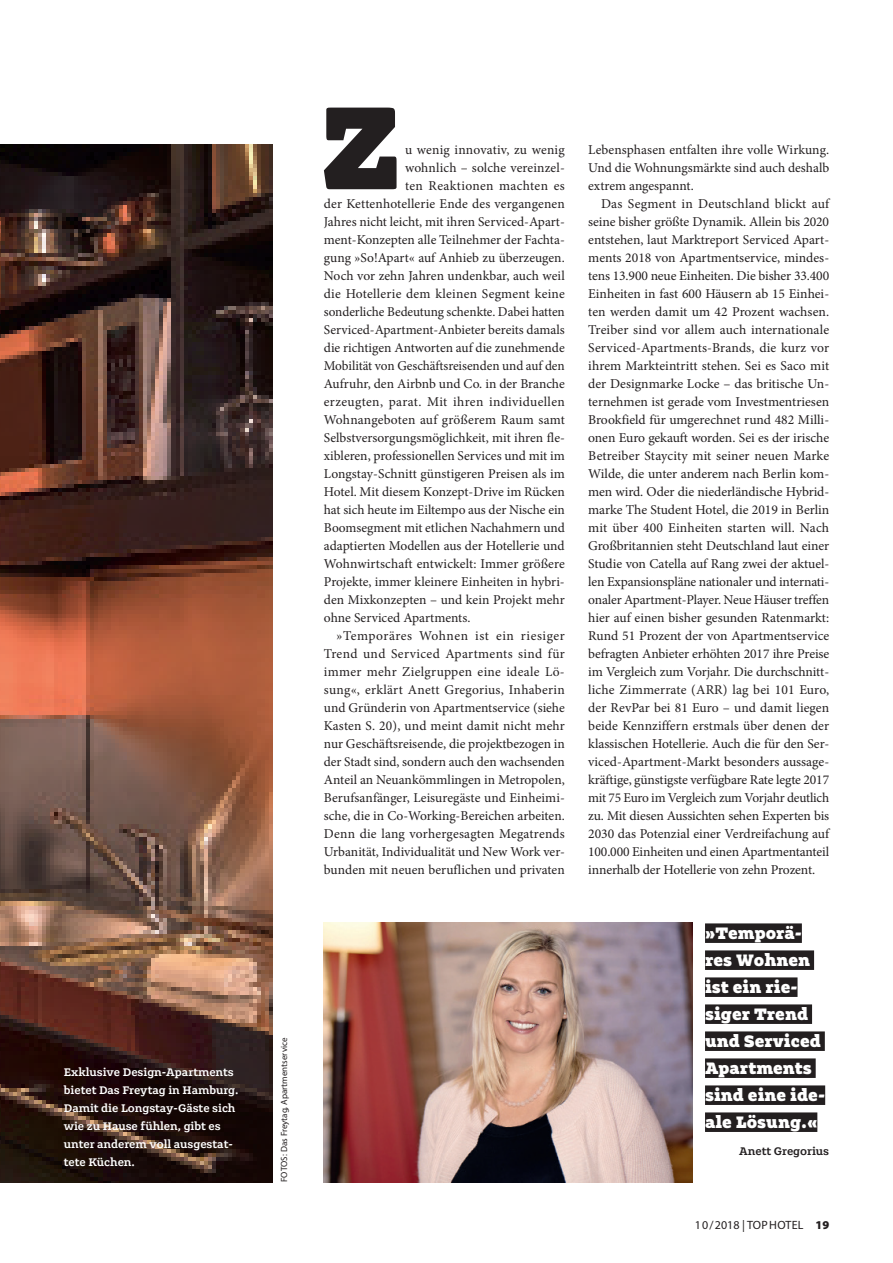
<style>
.page{position:relative;width:893px;height:1263px;background:#fff}
.page>*{position:absolute;margin:0;border:0;box-sizing:border-box;transform-origin:0 0}
.t1{font:700 18px/27px "Grueber";color:#fff}
.t2{font:13.5px/18px "Minion Pro";color:#231f20;text-align:justify}
.t3{font:13.5px "Minion Pro";letter-spacing:.025em;color:#231f20}
.t4{font:13.5px "Minion Pro";letter-spacing:.02em;color:#231f20}
.t5{font:13.5px "Minion Pro";letter-spacing:.04em;color:#231f20}
.t6{font:12px/18px "Grueber";color:#fff}
.t7{font:12px "Myriad Pro";letter-spacing:.02em;color:#231f20}
.t8{font:12px "Grueber";color:#231f20}
.t9{font:9px "Myriad Pro";color:#231f20}
.s1{font-weight:900}
</style>
<div class="page">
<img style="left:0;top:145px;width:272px;height:1037px">
<img style="left:324px;top:922px;width:368px;height:260px">
<div style="left:705px;top:923px;width:97px;height:20px;background:#231f20"></div>
<div style="left:705px;top:950px;width:109px;height:20px;background:#231f20"></div>
<div style="left:705px;top:977px;width:92px;height:20px;background:#231f20"></div>
<div style="left:705px;top:1004px;width:107px;height:20px;background:#231f20"></div>
<div style="left:705px;top:1031px;width:120px;height:20px;background:#231f20"></div>
<div style="left:705px;top:1058px;width:111px;height:20px;background:#231f20"></div>
<div style="left:705px;top:1085px;width:120px;height:20px;background:#231f20"></div>
<div style="left:705px;top:1112px;width:112px;height:20px;background:#231f20"></div>
<svg style="left:324px;top:108px;width:73px;height:81px"></svg>
<p class="t6" style="left:64px;top:1064px;width:176px">Exklusive Design-Apartments bietet Das Freytag in Hamburg.<br>Damit die Longstay-Gäste sich wie zu Hause fühlen, gibt es unter anderem voll ausgestat&shy;tete Küchen.</p>
<p class="t9" style="left:278px;top:1182px;width:146px;rotate:-90deg">FOTOS: Das Freytag, Apartmentservice</p>
<p class="t2" style="left:405px;top:141px;width:161px">u wenig innovativ, zu wenig</p>
<p class="t2" style="left:405px;top:159px;width:161px">wohnlich – solche vereinzel-</p>
<p class="t3" style="left:405px;top:177px;width:161px">ten Reaktionen machten es</p>
<p class="t2" style="left:324px;top:195px;width:242px">der Kettenhotellerie Ende des vergangenen</p>
<p class="t2" style="left:324px;top:213px;width:242px">Jahres nicht leicht, mit ihren Serviced-Apart-</p>
<p class="t2" style="left:324px;top:231px;width:242px">ment-Konzepten alle Teilnehmer der Fachta-</p>
<p class="t2" style="left:324px;top:249px;width:242px">gung »So!Apart« auf Anhieb zu überzeugen.</p>
<p class="t2" style="left:324px;top:267px;width:242px">Noch vor zehn Jahren undenkbar, auch weil</p>
<p class="t4" style="left:324px;top:285px;width:242px">die Hotellerie dem kleinen Segment keine</p>
<p class="t2" style="left:324px;top:303px;width:242px">sonderliche Bedeutung schenkte. Dabei hatten</p>
<p class="t2" style="left:324px;top:321px;width:242px">Serviced-Apartment-Anbieter bereits damals</p>
<p class="t2" style="left:324px;top:339px;width:242px">die richtigen Antworten auf die zunehmende</p>
<p class="t2" style="left:324px;top:357px;width:242px">Mobilität von Geschäftsreisenden und auf den</p>
<p class="t2" style="left:324px;top:375px;width:242px">Aufruhr, den Airbnb und Co. in der Branche</p>
<p class="t3" style="left:324px;top:393px;width:242px">erzeugten, parat. Mit ihren individuellen</p>
<p class="t2" style="left:324px;top:411px;width:242px">Wohnangeboten auf größerem Raum samt</p>
<p class="t2" style="left:324px;top:429px;width:242px">Selbstversorgungsmöglichkeit, mit ihren fle-</p>
<p class="t2" style="left:324px;top:447px;width:242px">xibleren, professionellen Services und mit im</p>
<p class="t2" style="left:324px;top:465px;width:243px">Longstay-Schnitt günstigeren Preisen als im</p>
<p class="t2" style="left:324px;top:483px;width:242px">Hotel. Mit diesem Konzept-Drive im Rücken</p>
<p class="t2" style="left:324px;top:501px;width:243px">hat sich heute im Eiltempo aus der Nische ein</p>
<p class="t2" style="left:324px;top:519px;width:243px">Boomsegment mit etlichen Nachahmern und</p>
<p class="t2" style="left:324px;top:537px;width:242px">adaptierten Modellen aus der Hotellerie und</p>
<p class="t2" style="left:324px;top:555px;width:242px">Wohnwirtschaft entwickelt: Immer größere</p>
<p class="t2" style="left:324px;top:573px;width:242px">Projekte, immer kleinere Einheiten in hybri-</p>
<p class="t2" style="left:324px;top:591px;width:243px">den Mixkonzepten – und kein Projekt mehr</p>
<p class="t2" style="left:324px;top:609px;width:148px">ohne Serviced Apartments.</p>
<p class="t5" style="left:337px;top:627px;width:230px">»Temporäres Wohnen ist ein riesiger</p>
<p class="t3" style="left:324px;top:645px;width:242px">Trend und Serviced Apartments sind für</p>
<p class="t3" style="left:324px;top:663px;width:242px">immer mehr Zielgruppen eine ideale Lö-</p>
<p class="t4" style="left:324px;top:681px;width:242px">sung«, erklärt Anett Gregorius, Inhaberin</p>
<p class="t2" style="left:324px;top:699px;width:242px">und Gründerin von Apartmentservice (siehe</p>
<p class="t2" style="left:324px;top:717px;width:242px">Kasten S. 20), und meint damit nicht mehr</p>
<p class="t2" style="left:324px;top:735px;width:242px">nur Geschäftsreisende, die projektbezogen in</p>
<p class="t2" style="left:324px;top:753px;width:243px">der Stadt sind, sondern auch den wachsenden</p>
<p class="t2" style="left:324px;top:771px;width:242px">Anteil an Neuankömmlingen in Metropolen,</p>
<p class="t2" style="left:324px;top:789px;width:242px">Berufsanfänger, Leisuregäste und Einheimi-</p>
<p class="t2" style="left:324px;top:807px;width:242px">sche, die in Co-Working-Bereichen arbeiten.</p>
<p class="t2" style="left:324px;top:825px;width:242px">Denn die lang vorhergesagten Megatrends</p>
<p class="t2" style="left:324px;top:843px;width:242px">Urbanität, Individualität und New Work ver-</p>
<p class="t2" style="left:324px;top:861px;width:242px">bunden mit neuen beruflichen und privaten</p>
<p class="t2" style="left:588px;top:141px;width:242px">Lebensphasen entfalten ihre volle Wirkung.<br>Und die Wohnungsmärkte sind auch deshalb extrem angespannt.</p>
<p class="t2" style="left:588px;top:195px;width:243px;text-indent:13px">Das Segment in Deutschland blickt auf seine bisher größte Dynamik. Allein bis 2020 entstehen, laut Marktreport Serviced Apart&shy;ments 2018 von Apartmentservice, mindes&shy;tens 13.900 neue Einheiten. Die bisher 33.400<br>Einheiten in fast 600 Häusern ab 15 Einhei&shy;ten werden damit um 42 Prozent wachsen.<br>Treiber sind vor allem auch internationale Serviced-Apartments-Brands, die kurz vor ihrem Markteintritt stehen. Sei es Saco mit der Designmarke Locke – das britische Un&shy;ternehmen ist gerade vom Investmentriesen Brookfield für umgerechnet rund 482 Milli&shy;onen Euro gekauft worden. Sei es der irische Betreiber Staycity mit seiner neuen Marke Wilde, die unter anderem nach Berlin kom&shy;men wird. Oder die niederländische Hybrid&shy;marke The Student Hotel, die 2019 in Berlin mit über 400 Einheiten starten will. Nach Großbritannien steht Deutschland laut einer Studie von Catella auf Rang zwei der aktuel&shy;len Expansionspläne nationaler und internati&shy;onaler Apartment-Player. Neue Häuser treffen hier auf einen bisher gesunden Ratenmarkt:<br>Rund 51 Prozent der von Apartmentservice befragten Anbieter erhöhten 2017 ihre Preise im Vergleich zum Vorjahr. Die durchschnitt&shy;liche Zimmerrate (ARR) lag bei 101 Euro, der RevPar bei 81 Euro – und damit liegen beide Kennziffern erstmals über denen der klassischen Hotellerie. Auch die für den Ser&shy;viced-Apartment-Markt besonders aussage&shy;kräftige, günstigste verfügbare Rate legte 2017 mit 75 Euro im Vergleich zum Vorjahr deutlich zu. Mit diesen Aussichten sehen Experten bis 2030 das Potenzial einer Verdreifachung auf 100.000 Einheiten und einen Apartmentanteil innerhalb der Hotellerie von zehn Prozent.</p>
<h1 class="t1" style="left:705px;top:920px;width:122px">»Temporä&shy;res Wohnen ist ein rie&shy;siger Trend und Serviced<br>Apartments sind eine ide&shy;ale Lösung.«</h1>
<p class="t8" style="left:739px;top:1144px;width:91px">Anett Gregorius</p>
<p class="t7" style="left:695px;top:1218px;width:136px">10/2018 | TOPHOTEL <span class="s1">19</span></p>
</div>
